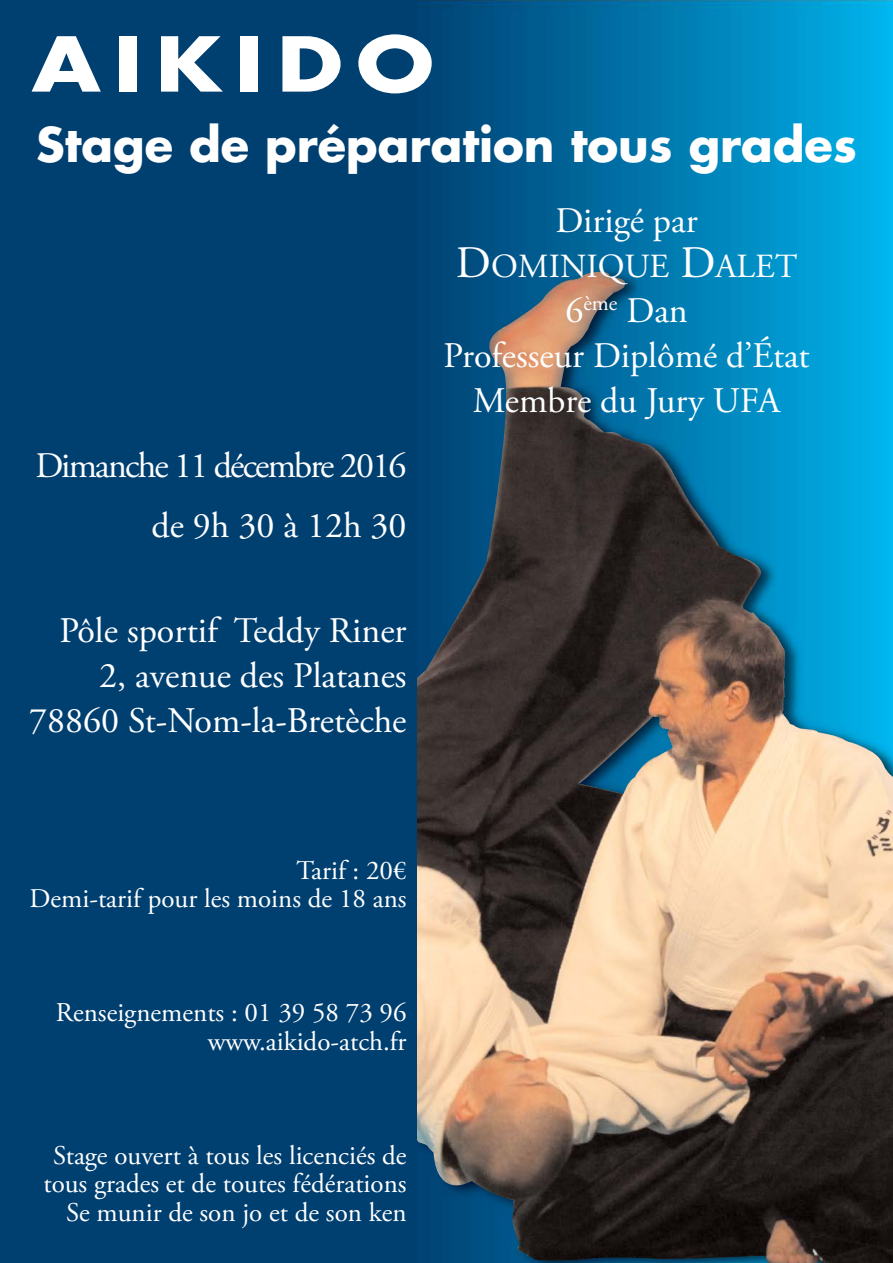
<style>
.page{position:relative;width:893px;height:1263px;background:#fff}
.page>*{position:absolute;margin:0;border:0;box-sizing:border-box;transform-origin:0 0}
.t1{font:700 73.5px "Futura Std";letter-spacing:.15em;color:#fff;scale:1.2 1}
.t2{font:700 46.5px "Futura Std";color:#fff}
.t3{font:36px/45px "Adobe Garamond Pro";color:#fff;text-align:center}
.t4{font:36px/60px "Adobe Garamond Pro";letter-spacing:-.05em;color:#fff;text-align:right}
.t5{font:33.75px "Adobe Garamond Pro";color:#fff}
.t6{font:27px/28.5px "Adobe Garamond Pro";color:#fff;text-align:right}
.s1{font-size:45px}
</style>
<div class="page">
<img style="left:417px;top:0;width:476px;height:271px">
<img style="left:417px;top:271px;width:476px;height:992px">
<div style="left:0;top:0;width:417px;height:1263px;background:#004071"></div>
<h1 class="t1" style="left:32px;top:31px;width:337px">AIKIDO</h1>
<h2 class="t2" style="left:36px;top:123px;width:822px">Stage de préparation tous grades</h2>
<h3 class="t3" style="left:556px;top:201px;width:144px">Dirigé par</h3>
<p class="t5" style="left:456px;top:253px;width:343px"><span class="s1">D</span>OMINIQUE <span class="s1">D</span>ALET</p>
<h3 class="t3" style="left:444px;top:291px;width:368px">6<sup>ème</sup> Dan<br>Professeur Diplômé d’État<br>Membre du Jury UFA</h3>
<h3 class="t4" style="left:35px;top:439px;width:373px">Dimanche 11 décembre 2016 de 9h 30 à 12h 30</h3>
<h3 class="t3" style="left:29px;top:611px;width:379px;text-align:right">Pôle sportif Teddy Riner<br>2, avenue des Platanes<br>78860 St-Nom-la-Bretèche</h3>
<p class="t6" style="left:30px;top:859px;width:378px">Tarif : 20€<br>Demi-tarif pour les moins de 18 ans</p>
<p class="t6" style="left:56px;top:1001px;width:352px">Renseignements : 01 39 58 73 96 www.aikido-atch.fr</p>
<p class="t6" style="left:43px;top:1144px;width:365px">Stage ouvert à tous les licenciés de tous grades et de toutes fédérations<br>Se munir de son jo et de son ken</p>
</div>
